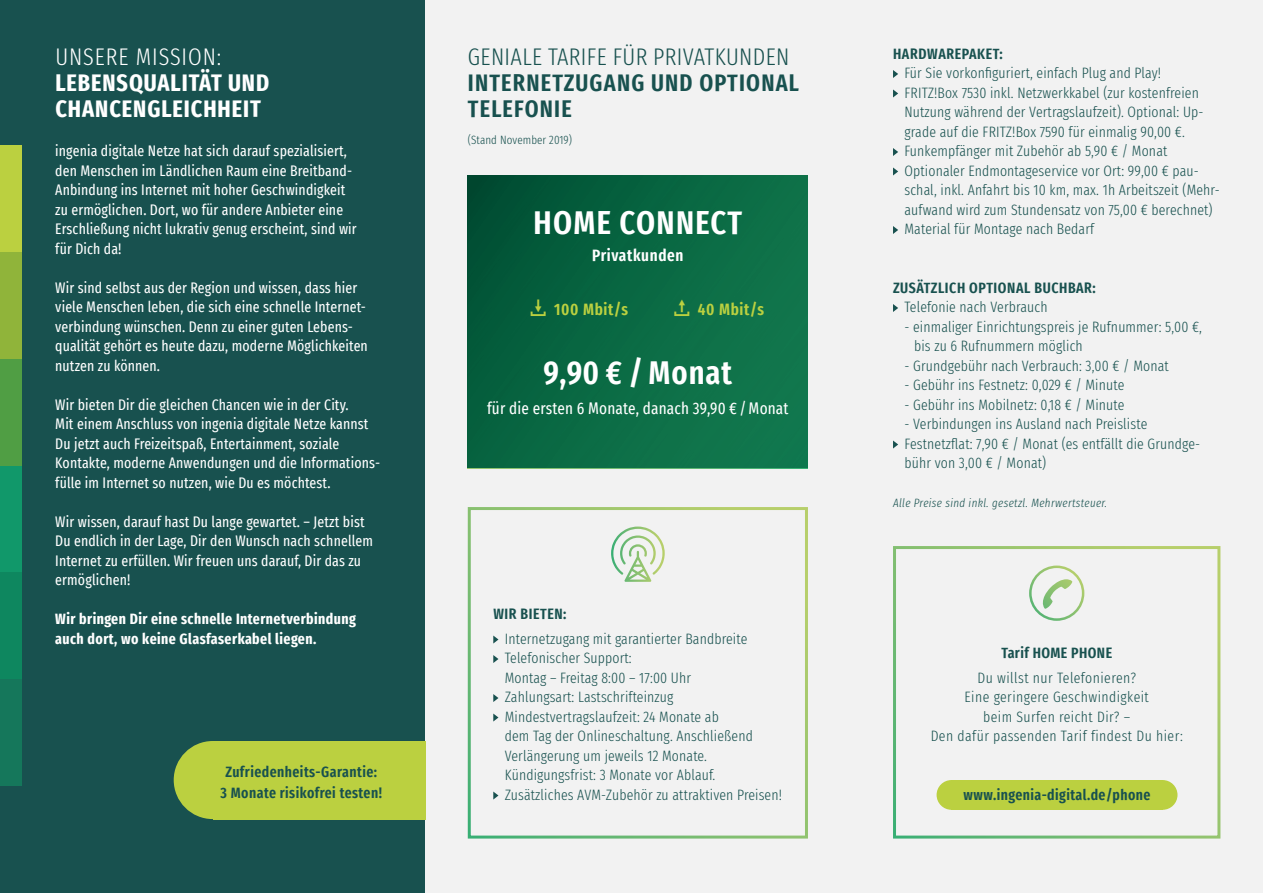
<style>
.page{position:relative;width:1263px;height:893px;background:#fff}
.page>*{position:absolute;margin:0;border:0;box-sizing:border-box;transform-origin:0 0}
.ingenia_Headline_dic{font:600 extra-condensed 33px "Fira Sans";letter-spacing:.03em;color:#fff}
.ingenia_Headline_dic-2{font:600 extra-condensed 24px/26.2px "Fira Sans";letter-spacing:.05em;color:#18514f}
.ingenia_Headline_inv{font:700 extra-condensed 24px/26.2px "Fira Sans";letter-spacing:.04em;color:#fff}
.ingenia_Headline_dün{font:300 extra-condensed 24px "Fira Sans";letter-spacing:.015em;color:#18514f}
.ingenia_Headline_inv-2{font:300 extra-condensed 24px "Fira Sans";letter-spacing:.04em;color:#fff}
.ingenia_Fließtext{font:extra-condensed 16.5px "Fira Sans";letter-spacing:.01em;color:#fff}
.ingenia_Fließtext-2{font:600 extra-condensed 16.5px "Fira Sans";letter-spacing:.04em;color:#bbd040}
.ingenia_Fließtext-3{font:600 extra-condensed 16.5px "Fira Sans";letter-spacing:.04em;color:#fff}
.ingenia_Fließtext-4{font:300 extra-condensed 15px/19.5px "Fira Sans";letter-spacing:.01em;color:#18514f}
.ingenia_Fließtext_in{font:extra-condensed 15px/19.5px "Fira Sans";letter-spacing:.01em;color:#fff}
.ingenia_Fließtext-5{font:600 extra-condensed 15px "Fira Sans";letter-spacing:.03em;color:#18514f}
.ingenia_Fließtext-6{font:300 extra-condensed 15px/19.5px "Fira Sans";letter-spacing:.03em;color:#18514f;text-align:center}
.ingenia_Fließtext_in-2{font:700 extra-condensed 15px/19.5px "Fira Sans";letter-spacing:.03em;color:#fff}
.ingenia_Zwischenhead{font:600 extra-condensed 15px "Fira Sans";letter-spacing:.04em;color:#18514f}
.ingenia_Fließtext-7{font:italic 300 extra-condensed 12px "Fira Sans";letter-spacing:.03em;color:#18514f}
.ingenia_Fließtext-8{font:300 extra-condensed 12px "Fira Sans";letter-spacing:.01em;color:#18514f}
</style>
<div class="page">
<div style="left:0;top:0;width:425px;height:893px;background:#18514f"></div>
<div style="left:425px;top:0;width:838px;height:893px;background:#f2f2f2"></div>
<div style="left:0;top:145px;width:21px;height:107px;background:#bbd040"></div>
<div style="left:0;top:252px;width:21px;height:107px;background:#90b43a"></div>
<div style="left:0;top:359px;width:21px;height:106px;background:#509e44"></div>
<div style="left:0;top:466px;width:21px;height:106px;background:#11986a"></div>
<div style="left:0;top:572px;width:21px;height:107px;background:#0e875f"></div>
<div style="left:0;top:679px;width:21px;height:107px;background:#15775b"></div>
<div style="left:468px;top:176px;width:340px;height:292px;background:linear-gradient(to right,#035839,#11784d)"></div>
<svg style="left:893px;top:70px;width:5px;height:8px"></svg>
<svg style="left:893px;top:89px;width:5px;height:9px"></svg>
<svg style="left:893px;top:148px;width:5px;height:8px"></svg>
<svg style="left:893px;top:167px;width:5px;height:9px"></svg>
<svg style="left:893px;top:226px;width:5px;height:8px"></svg>
<svg style="left:893px;top:304px;width:5px;height:8px"></svg>
<svg style="left:893px;top:440px;width:5px;height:9px"></svg>
<svg style="left:493px;top:635px;width:5px;height:9px"></svg>
<svg style="left:493px;top:655px;width:5px;height:8px"></svg>
<svg style="left:493px;top:694px;width:5px;height:8px"></svg>
<svg style="left:493px;top:713px;width:5px;height:9px"></svg>
<svg style="left:493px;top:791px;width:5px;height:9px"></svg>
<div style="left:174px;top:741px;width:78px;height:78px;background:#bbd040;border-radius:50%"></div>
<div style="left:213px;top:741px;width:212px;height:78px;background:#bbd040"></div>
<div style="left:468px;top:507px;width:340px;height:331px;border:3px solid #fff"></div>
<div style="left:936px;top:780px;width:30px;height:30px;background:#bbd040;border-radius:50%"></div>
<div style="left:1148px;top:780px;width:29px;height:30px;background:#bbd040;border-radius:50%"></div>
<div style="left:951px;top:780px;width:211px;height:30px;background:#bbd040"></div>
<svg style="left:1029px;top:566px;width:55px;height:55px"></svg>
<div style="left:893px;top:546px;width:327px;height:292px;border:3px solid #fff"></div>
<svg style="left:611px;top:527px;width:54px;height:48px"></svg>
<svg style="left:531px;top:299px;width:15px;height:17px"></svg>
<svg style="left:674px;top:299px;width:15px;height:17px"></svg>
<p class="ingenia_Headline_inv-2" style="left:55px;top:40px;width:167px">UNSERE MISSION:</p>
<p class="ingenia_Headline_inv" style="left:55px;top:68px;width:215px">LEBENSQUALITÄT UND<br>CHANCENGLEICHHEIT</p>
<p class="ingenia_Fließtext_in" style="left:55px;top:141px;width:303px">ingenia digitale Netze hat sich darauf spezialisiert, den Menschen im Ländlichen Raum eine Breitband-Anbindung ins Internet mit hoher Geschwindigkeit zu ermöglichen. Dort, wo für andere Anbieter eine Erschließung nicht lukrativ genug erscheint, sind wir für Dich da!</p>
<p class="ingenia_Fließtext_in" style="left:55px;top:277px;width:314px">Wir sind selbst aus der Region und wissen, dass hier viele Menschen leben, die sich eine schnelle Internet&shy;verbindung wünschen. Denn zu einer guten Lebens&shy;qualität gehört es heute dazu, moderne Möglichkeiten nutzen zu können.</p>
<p class="ingenia_Fließtext_in" style="left:55px;top:394px;width:326px">Wir bieten Dir die gleichen Chancen wie in der City.<br>Mit einem Anschluss von ingenia digitale Netze kannst Du jetzt auch Freizeitspaß, Entertainment, soziale Kontakte, moderne Anwendungen und die Informations&shy;fülle im Internet so nutzen, wie Du es möchtest.</p>
<p class="ingenia_Fließtext_in" style="left:55px;top:511px;width:319px">Wir wissen, darauf hast Du lange gewartet. – Jetzt bist Du endlich in der Lage, Dir den Wunsch nach schnellem Internet zu erfüllen. Wir freuen uns darauf, Dir das zu ermöglichen!</p>
<p class="ingenia_Fließtext_in-2" style="left:55px;top:608px;width:302px">Wir bringen Dir eine schnelle Internetverbindung auch dort, wo keine Glasfaserkabel liegen.</p>
<p class="ingenia_Fließtext-5" style="left:225px;top:759px;width:153px">Zufriedenheits-Garantie:</p>
<p class="ingenia_Fließtext-5" style="left:221px;top:780px;width:163px">3 Monate risikofrei testen!</p>
<p class="ingenia_Headline_dün" style="left:468px;top:40px;width:323px">GENIALE TARIFE FÜR PRIVATKUNDEN</p>
<p class="ingenia_Headline_dic-2" style="left:468px;top:68px;width:333px">INTERNETZUGANG UND OPTIONAL<br>TELEFONIE</p>
<p class="ingenia_Fließtext-8" style="left:468px;top:131px;width:106px">(Stand November 2019)</p>
<p class="ingenia_Headline_dic" style="left:534px;top:196px;width:210px">HOME CONNECT</p>
<p class="ingenia_Fließtext-3" style="left:592px;top:242px;width:93px">Privatkunden</p>
<p class="ingenia_Fließtext-2" style="left:554px;top:296px;width:75px">100 Mbit/s</p>
<p class="ingenia_Fließtext-2" style="left:698px;top:296px;width:68px">40 Mbit/s</p>
<p class="ingenia_Headline_dic" style="left:543px;top:346px;width:190px">9,90 € / Monat</p>
<p class="ingenia_Fließtext" style="left:487px;top:396px;width:303px">für die ersten 6 Monate, danach 39,90 € / Monat</p>
<p class="ingenia_Zwischenhead" style="left:493px;top:601px;width:75px">WIR BIETEN:</p>
<p class="ingenia_Fließtext-4" style="left:505px;top:628px;width:244px">Internetzugang mit garantierter Bandbreite</p>
<p class="ingenia_Fließtext-4" style="left:505px;top:648px;width:188px">Telefonischer Support:<br>Montag – Freitag 8:00 – 17:00 Uhr</p>
<p class="ingenia_Fließtext-4" style="left:505px;top:687px;width:170px">Zahlungsart: Lastschrifteinzug</p>
<p class="ingenia_Fließtext-4" style="left:505px;top:706px;width:250px">Mindestvertragslaufzeit: 24 Monate ab<br>dem Tag der Onlineschaltung. Anschließend Verlängerung um jeweils 12 Monate.<br>Kündigungsfrist: 3 Monate vor Ablauf.</p>
<p class="ingenia_Fließtext-4" style="left:505px;top:784px;width:279px">Zusätzliches AVM-Zubehör zu attraktiven Preisen!</p>
<p class="ingenia_Fließtext-5" style="left:893px;top:41px;width:111px">HARDWAREPAKET:</p>
<p class="ingenia_Fließtext-4" style="left:904px;top:63px;width:258px">Für Sie vorkonfiguriert, einfach Plug and Play!</p>
<p class="ingenia_Fließtext-4" style="left:904px;top:82px;width:300px">FRITZ!Box 7530 inkl. Netzwerkkabel (zur kostenfreien<br>Nutzung während der Vertragslaufzeit). Optional: Up&shy;grade auf die FRITZ!Box 7590 für einmalig 90,00 €.</p>
<p class="ingenia_Fließtext-4" style="left:904px;top:141px;width:264px">Funkempfänger mit Zubehör ab 5,90 € / Monat</p>
<p class="ingenia_Fließtext-4" style="left:904px;top:160px;width:317px">Optionaler Endmontageservice vor Ort: 99,00 € pau&shy;schal, inkl. Anfahrt bis 10 km, max. 1h Arbeitszeit (Mehr&shy;aufwand wird zum Stundensatz von 75,00 € berechnet)</p>
<p class="ingenia_Fließtext-4" style="left:904px;top:219px;width:191px">Material für Montage nach Bedarf</p>
<p class="ingenia_Fließtext-5" style="left:893px;top:275px;width:204px">ZUSÄTZLICH OPTIONAL BUCHBAR:</p>
<p class="ingenia_Fließtext-4" style="left:904px;top:297px;width:145px">Telefonie nach Verbrauch</p>
<p class="ingenia_Fließtext-4" style="left:914px;top:316px;width:289px;text-indent:-10px">- einmaliger Einrichtungspreis je Rufnummer: 5,00 €, bis zu 6 Rufnummern möglich</p>
<p class="ingenia_Fließtext-4" style="left:904px;top:355px;width:266px">- Grundgebühr nach Verbrauch: 3,00 € / Monat</p>
<p class="ingenia_Fließtext-4" style="left:904px;top:375px;width:221px">- Gebühr ins Festnetz: 0,029 € / Minute</p>
<p class="ingenia_Fließtext-4" style="left:904px;top:394px;width:221px">- Gebühr ins Mobilnetz: 0,18 € / Minute</p>
<p class="ingenia_Fließtext-4" style="left:904px;top:414px;width:244px">- Verbindungen ins Ausland nach Preisliste</p>
<p class="ingenia_Fließtext-4" style="left:904px;top:433px;width:297px">Festnetzflat: 7,90 € / Monat (es entfällt die Grundge&shy;bühr von 3,00 € / Monat)</p>
<p class="ingenia_Fließtext-7" style="left:893px;top:494px;width:215px">Alle Preise sind inkl. gesetzl. Mehrwertsteuer.</p>
<p class="ingenia_Fließtext-5" style="left:1001px;top:640px;width:112px">Tarif HOME PHONE</p>
<p class="ingenia_Fließtext-6" style="left:931px;top:667px;width:254px">Du willst nur Telefonieren?<br>Eine geringere Geschwindigkeit<br>beim Surfen reicht Dir? –<br>Den dafür passenden Tarif findest Du hier:</p>
<p class="ingenia_Fließtext-5" style="left:964px;top:783px;width:188px">www.ingenia-digital.de/phone</p>
</div>
